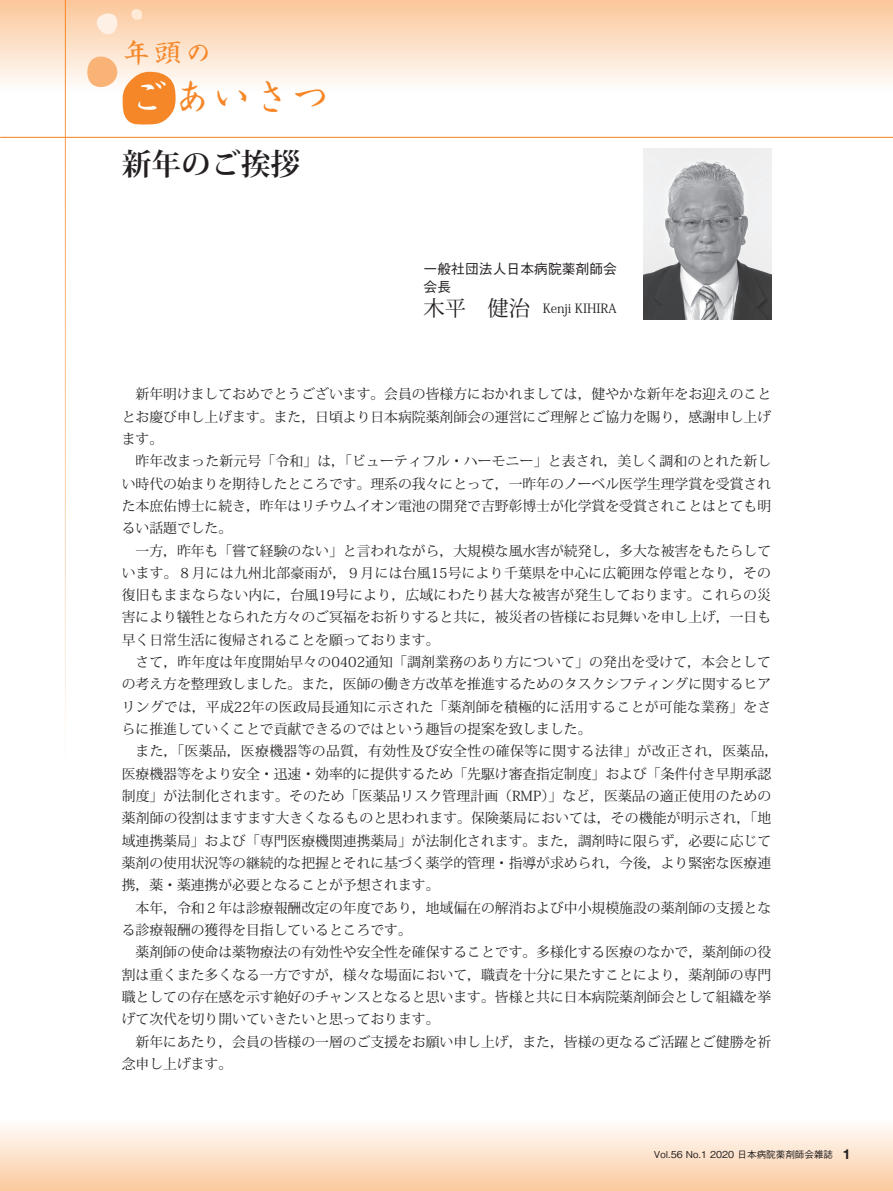
<style>
.page{position:relative;width:893px;height:1191px;background:#fff}
.page>*{position:absolute;margin:0;border:0;box-sizing:border-box;transform-origin:0 0}
.t1{font:39.6px "Sei Kai CB1 Std";color:#f58728}
.t2{font:700 29.7px "Koz Min Pro";color:#231f20}
.t3{font:27.3px "Sei Kai CB1 Std";color:#f58728}
.t4{font:13.8px/22.4px "Koz Min Pro";color:#231f20;text-align:justify}
.t5{font:500 13.8px/18.1px "Gothic BBB Pro";color:#231f20}
.t6{font:12.75px "Koz Min Pro";color:#231f20}
.t7{font:500 9.6px "Gothic BBB Pro";color:#231f20}
.s1{color:#fff}
.s2{font-size:21.3px}
.s3{font-family:"Helvetica Neue LT Std";font-weight:700;font-size:13.8px}
</style>
<div class="page">
<img style="left:644px;top:149px;width:127px;height:170px">
<div style="left:0;top:1118px;width:893px;height:73px;background:linear-gradient(to bottom,#feffff,#fbc99d)"></div>
<div style="left:0;top:0;width:893px;height:91px;background:linear-gradient(to bottom,#fbc699,#fefdfc)"></div>
<hr style="left:1px;top:137px;width:892px;height:1px;background:#f58728">
<hr style="left:65px;top:0;width:1px;height:771px;background:#f58728">
<svg style="left:123px;top:72px;width:53px;height:53px;background:#f69a4b"></svg>
<div style="left:87px;top:57px;width:30px;height:30px;background:#fab377;border-radius:14px"></div>
<div style="left:97px;top:13px;width:20px;height:21px;background:#fef0e4;border-radius:9px"></div>
<svg style="left:131px;top:9px;width:11px;height:11px"></svg>
<h3 class="t3" style="left:123px;top:32px;width:90px">年頭の</h3>
<h1 class="t1" style="left:128px;top:67px;width:204px"><span class="s1">ご</span>あいさつ</h1>
<h2 class="t2" style="left:122px;top:142px;width:180px">新年のご挨拶</h2>
<p class="t5" style="left:424px;top:258px;width:195px">一般社団法人日本病院薬剤師会会長</p>
<p class="t6" style="left:424px;top:299px;width:195px"><span class="s2">木平　健治</span>　Kenji KIHIRA</p>
<p class="t4" style="left:122px;top:382px;width:651px;text-indent:14px">新年明けましておめでとうございます。会員の皆様方におかれましては，健やかな新年をお迎えのこととお慶び申し上げます。また，日頃より日本病院薬剤師会の運営にご理解とご協力を賜り，感謝申し上げます。</p>
<p class="t4" style="left:122px;top:449px;width:651px;text-indent:14px">昨年改まった新元号「令和」は，「ビューティフル・ハーモニー」と表され，美しく調和のとれた新しい時代の始まりを期待したところです。理系の我々にとって，一昨年のノーベル医学生理学賞を受賞された本庶佑博士に続き，昨年はリチウムイオン電池の開発で吉野彰博士が化学賞を受賞されことはとても明るい話題でした。</p>
<p class="t4" style="left:122px;top:539px;width:651px;text-indent:14px">一方，昨年も「嘗て経験のない」と言われながら，大規模な風水害が続発し，多大な被害をもたらしています。８月には九州北部豪雨が，９月には台風15号により千葉県を中心に広範囲な停電となり，その復旧もままならない内に，台風19号により，広域にわたり甚大な被害が発生しております。これらの災害により犠牲となられた方々のご冥福をお祈りすると共に，被災者の皆様にお見舞いを申し上げ，一日も早く日常生活に復帰されることを願っております。</p>
<p class="t4" style="left:122px;top:650px;width:651px;text-indent:14px">さて，昨年度は年度開始早々の0402通知「調剤業務のあり方について」の発出を受けて，本会としての考え方を整理致しました。また，医師の働き方改革を推進するためのタスクシフティングに関するヒアリングでは，平成22年の医政局長通知に示された「薬剤師を積極的に活用することが可能な業務」をさらに推進していくことで貢献できるのではという趣旨の提案を致しました。</p>
<p class="t4" style="left:122px;top:739px;width:658px;text-align:left;text-indent:14px">また，「医薬品，医療機器等の品質，有効性及び安全性の確保等に関する法律」が改正され，医薬品，医療機器等をより安全・迅速・効率的に提供するため「先駆け審査指定制度」および「条件付き早期承認制度」が法制化されます。そのため「医薬品リスク管理計画（RMP）」など，医薬品の適正使用のための薬剤師の役割はますます大きくなるものと思われます。保険薬局においては，その機能が明示され，「地域連携薬局」および「専門医療機関連携薬局」が法制化されます。また，調剤時に限らず，必要に応じて薬剤の使用状況等の継続的な把握とそれに基づく薬学的管理・指導が求められ，今後，より緊密な医療連携，薬・薬連携が必要となることが予想されます。</p>
<p class="t4" style="left:122px;top:896px;width:651px;text-indent:14px">本年，令和２年は診療報酬改定の年度であり，地域偏在の解消および中小規模施設の薬剤師の支援となる診療報酬の獲得を目指しているところです。</p>
<p class="t4" style="left:122px;top:940px;width:651px;text-indent:14px">薬剤師の使命は薬物療法の有効性や安全性を確保することです。多様化する医療のなかで，薬剤師の役割は重くまた多くなる一方ですが，様々な場面において，職責を十分に果たすことにより，薬剤師の専門職としての存在感を示す絶好のチャンスとなると思います。皆様と共に日本病院薬剤師会として組織を挙げて次代を切り開いていきたいと思っております。</p>
<p class="t4" style="left:122px;top:1030px;width:651px;text-indent:14px">新年にあたり，会員の皆様の一層のご支援をお願い申し上げ，また，皆様の更なるご活躍とご健勝を祈念申し上げます。</p>
<p class="t7" style="left:654px;top:1147px;width:198px">Vol.56 No.1 2020 日本病院薬剤師会雑誌 <span class="s3">1</span></p>
</div>
